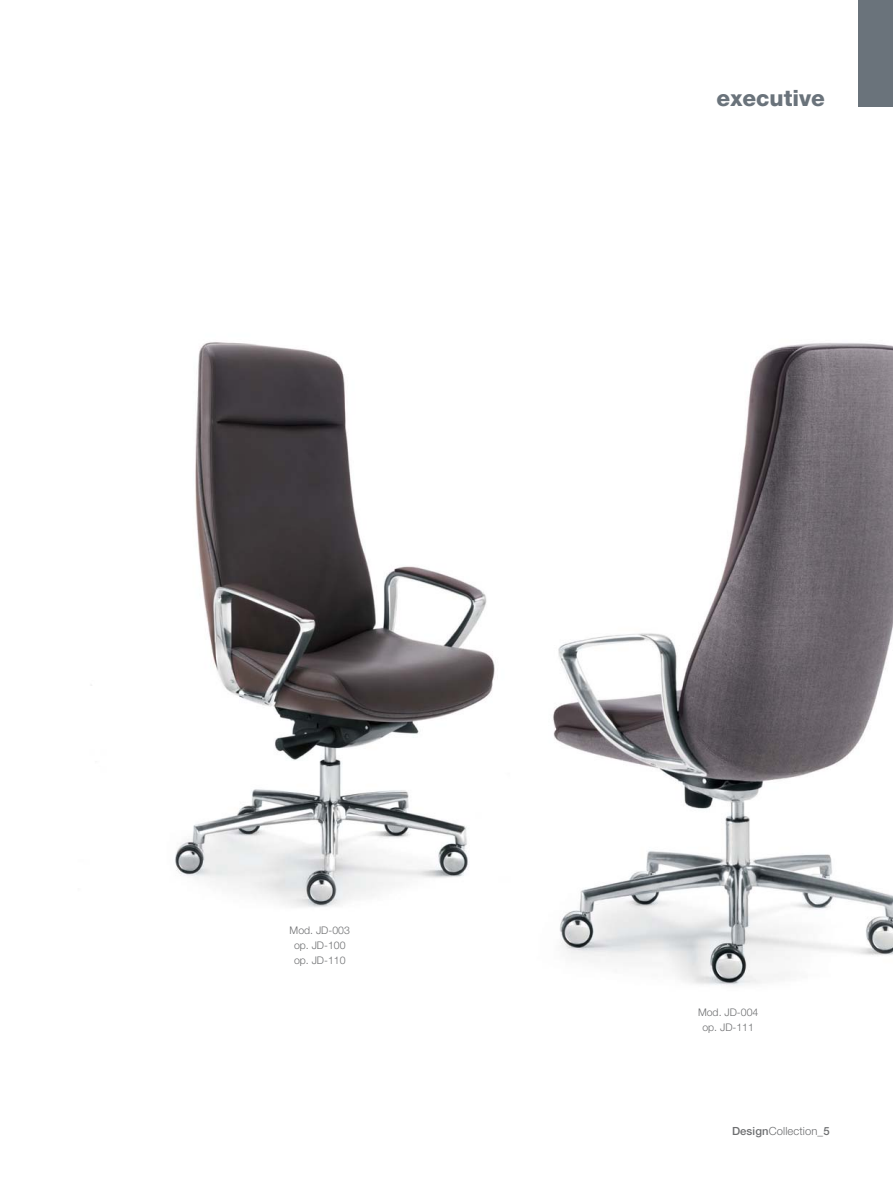
<style>
.page{position:relative;width:893px;height:1191px;background:#fff}
.page>*{position:absolute;margin:0;border:0;box-sizing:border-box;transform-origin:0 0}
.t1{font:800 22.5px "Helvetica Neue LT Std";color:#6a737b}
.t2{font:300 11.25px "Helvetica Neue LT Std";letter-spacing:.01em;color:#6d6e70}
.t3{font:300 10.5px/15px "Helvetica Neue LT Std";color:#6d6e70;text-align:center}
.s1{font-weight:500}
</style>
<div class="page">
<img style="left:552px;top:343px;width:341px;height:643px">
<img style="left:91px;top:342px;width:404px;height:565px">
<div style="left:859px;top:0;width:34px;height:106px;background:#6a737b"></div>
<p class="t3" style="left:290px;top:923px;width:62px">Mod. JD-003 op. JD-100 op. JD-110</p>
<h1 class="t1" style="left:717px;top:85px;width:110px">executive</h1>
<p class="t3" style="left:698px;top:1005px;width:62px">Mod. JD-004 op. JD-111</p>
<p class="t2" style="left:732px;top:1127px;width:99px"><span class="s1">Design</span>Collection<span class="s1">_5</span></p>
</div>
